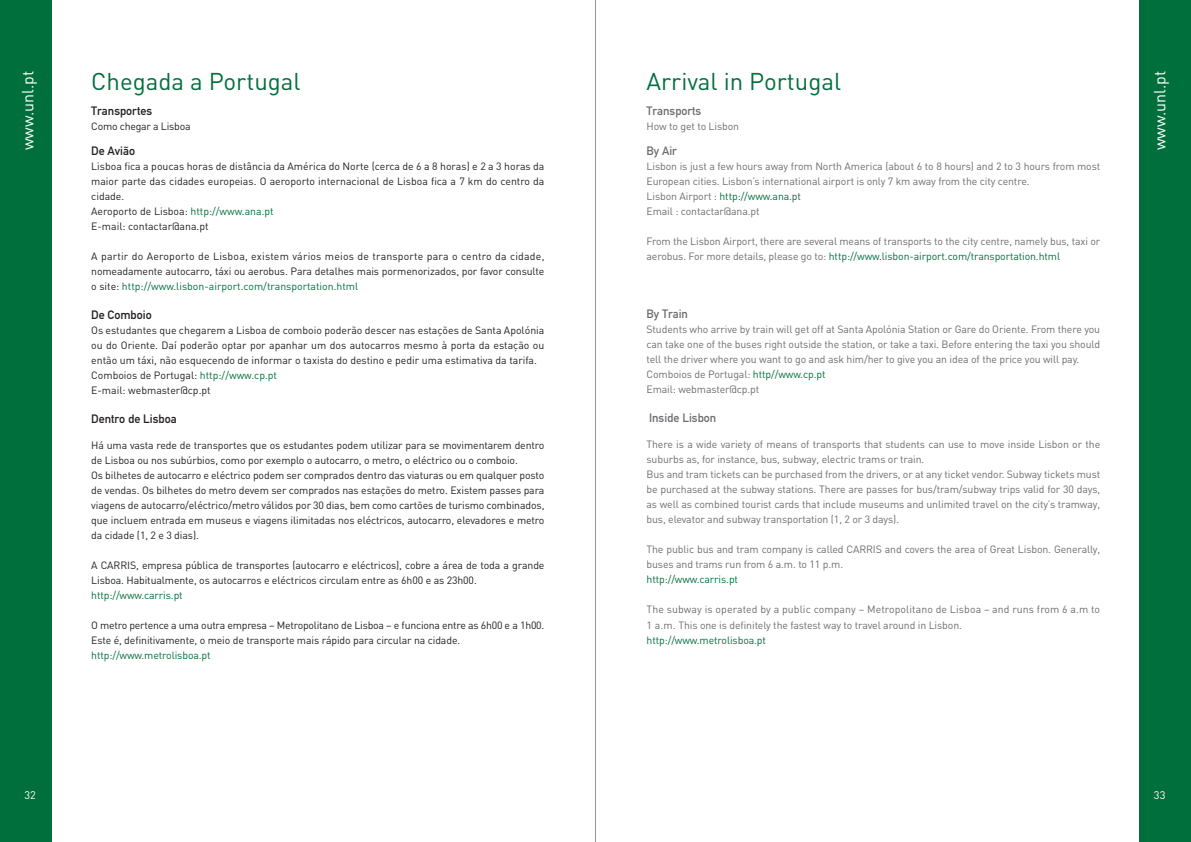
<style>
.page{position:relative;width:1191px;height:842px;background:#fff}
.page>*{position:absolute;margin:0;border:0;box-sizing:border-box;transform-origin:0 0}
.t1{font:24px "DIN";color:#006f3c}
.t2{font:16px "DIN";color:#fff}
.t3{font:500 12px "DIN";color:#231f20}
.t4{font:500 12px "DIN";color:#6c6d70}
.t5{font:11px "DIN";color:#fff}
.t6{font:10.5px/15px "DIN";letter-spacing:-.01em;color:#231f20}
.t7{font:10.5px/15px "DIN";letter-spacing:-.01em;color:#6c6d70}
.t8{font:10.5px "DIN";letter-spacing:-.01em;color:#006f3c}
.s1{color:#006f3c}
</style>
<div class="page">
<div style="left:0;top:0;width:51px;height:842px;background:#006f3c"></div>
<div style="left:1140px;top:0;width:51px;height:842px;background:#006f3c"></div>
<hr style="left:595px;top:0;width:1px;height:842px;background:#939598">
<h2 class="t2" style="left:18px;top:150px;width:81px;rotate:-90deg">www.unl.pt</h2>
<p class="t5" style="left:25px;top:789px;width:13px">32</p>
<h1 class="t1" style="left:91px;top:67px;width:211px">Chegada a Portugal</h1>
<p class="t3" style="left:91px;top:104px;width:62px">Transportes</p>
<p class="t6" style="left:91px;top:119px;width:101px">Como chegar a Lisboa</p>
<p class="t3" style="left:91px;top:144px;width:45px">De Avião</p>
<p class="t6" style="left:91px;top:159px;width:455px">Lisboa fica a poucas horas de distância da América do Norte (cerca de 6 a 8 horas) e 2 a 3 horas da maior parte das cidades europeias. O aeroporto internacional de Lisboa fica a 7 km do centro da cidade.<br>Aeroporto de Lisboa: <span class="s1">http://www.ana.pt<br></span>E-mail: contactar@ana.pt</p>
<p class="t6" style="left:91px;top:249px;width:455px;text-align:justify">A partir do Aeroporto de Lisboa, existem vários meios de transporte para o centro da cidade, nomeadamente autocarro, táxi ou aerobus. Para detalhes mais pormenorizados, por favor consulte o site: <span class="s1">http://www.lisbon-airport.com/transportation.html</span></p>
<p class="t3" style="left:91px;top:308px;width:62px">De Comboio</p>
<p class="t6" style="left:91px;top:322px;width:455px">Os estudantes que chegarem a Lisboa de comboio poderão descer nas estações de Santa Apolónia ou do Oriente. Daí poderão optar por apanhar um dos autocarros mesmo à porta da estação ou então um táxi, não esquecendo de informar o taxista do destino e pedir uma estimativa da tarifa.<br>Comboios de Portugal: <span class="s1">http://www.cp.pt<br></span>E-mail: webmaster@cp.pt</p>
<p class="t3" style="left:91px;top:412px;width:87px">Dentro de Lisboa</p>
<p class="t6" style="left:91px;top:437px;width:455px">Há uma vasta rede de transportes que os estudantes podem utilizar para se movimentarem dentro de Lisboa ou nos subúrbios, como por exemplo o autocarro, o metro, o eléctrico ou o comboio.<br>Os bilhetes de autocarro e eléctrico podem ser comprados dentro das viaturas ou em qualquer posto de vendas. Os bilhetes do metro devem ser comprados nas estações do metro. Existem passes para viagens de autocarro/eléctrico/metro válidos por 30 dias, bem como cartões de turismo combinados, que incluem entrada em museus e viagens ilimitadas nos eléctricos, autocarro, elevadores e metro da cidade (1, 2 e 3 dias).</p>
<p class="t6" style="left:91px;top:557px;width:455px">A CARRIS, empresa pública de transportes (autocarro e eléctricos), cobre a área de toda a grande<br>Lisboa. Habitualmente, os autocarros e eléctricos circulam entre as 6h00 e as 23h00.</p>
<p class="t8" style="left:91px;top:588px;width:93px">http://www.carris.pt</p>
<p class="t6" style="left:91px;top:617px;width:455px">O metro pertence a uma outra empresa – Metropolitano de Lisboa – e funciona entre as 6h00 e a 1h00.<br>Este é, definitivamente, o meio de transporte mais rápido para circular na cidade.</p>
<p class="t8" style="left:91px;top:648px;width:121px">http://www.metrolisboa.pt</p>
<h1 class="t1" style="left:646px;top:67px;width:196px">Arrival in Portugal</h1>
<p class="t4" style="left:646px;top:104px;width:56px">Transports</p>
<p class="t7" style="left:646px;top:119px;width:94px">How to get to Lisbon</p>
<p class="t4" style="left:646px;top:144px;width:32px">By Air</p>
<p class="t7" style="left:646px;top:159px;width:455px">Lisbon is just a few hours away from North America (about 6 to 8 hours) and 2 to 3 hours from most European cities. Lisbon’s international airport is only 7 km away from the city centre.<br>Lisbon Airport : <span class="s1">http://www.ana.pt<br></span>Email : contactar@ana.pt</p>
<p class="t7" style="left:646px;top:234px;width:455px">From the Lisbon Airport, there are several means of transports to the city centre, namely bus, taxi or aerobus. For more details, please go to: <span class="s1">http://www.lisbon-airport.com/transportation.html</span></p>
<p class="t4" style="left:646px;top:307px;width:43px">By Train</p>
<p class="t7" style="left:646px;top:322px;width:455px">Students who arrive by train will get off at Santa Apolónia Station or Gare do Oriente. From there you can take one of the buses right outside the station, or take a taxi. Before entering the taxi you should tell the driver where you want to go and ask him/her to give you an idea of the price you will pay.<br>Comboios de Portugal: <span class="s1">http//www.cp.pt<br></span>Email: webmaster@cp.pt</p>
<p class="t4" style="left:649px;top:411px;width:69px">Inside Lisbon</p>
<p class="t7" style="left:646px;top:437px;width:455px">There is a wide variety of means of transports that students can use to move inside Lisbon or the suburbs as, for instance, bus, subway, electric trams or train.<br>Bus and tram tickets can be purchased from the drivers, or at any ticket vendor. Subway tickets must be purchased at the subway stations. There are passes for bus/tram/subway trips valid for 30 days, as well as combined tourist cards that include museums and unlimited travel on the city’s tramway, bus, elevator and subway transportation (1, 2 or 3 days).</p>
<p class="t7" style="left:646px;top:542px;width:455px">The public bus and tram company is called CARRIS and covers the area of Great Lisbon. Generally, buses and trams run from 6 a.m. to 11 p.m.</p>
<p class="t8" style="left:646px;top:573px;width:93px">http://www.carris.pt</p>
<p class="t7" style="left:646px;top:602px;width:455px">The subway is operated by a public company – Metropolitano de Lisboa – and runs from 6 a.m to<br>1 a.m. This one is definitely the fastest way to travel around in Lisbon.</p>
<p class="t8" style="left:646px;top:633px;width:121px">http://www.metrolisboa.pt</p>
<h2 class="t2" style="left:1149px;top:150px;width:81px;rotate:-90deg">www.unl.pt</h2>
<p class="t5" style="left:1154px;top:789px;width:13px">33</p>
</div>
